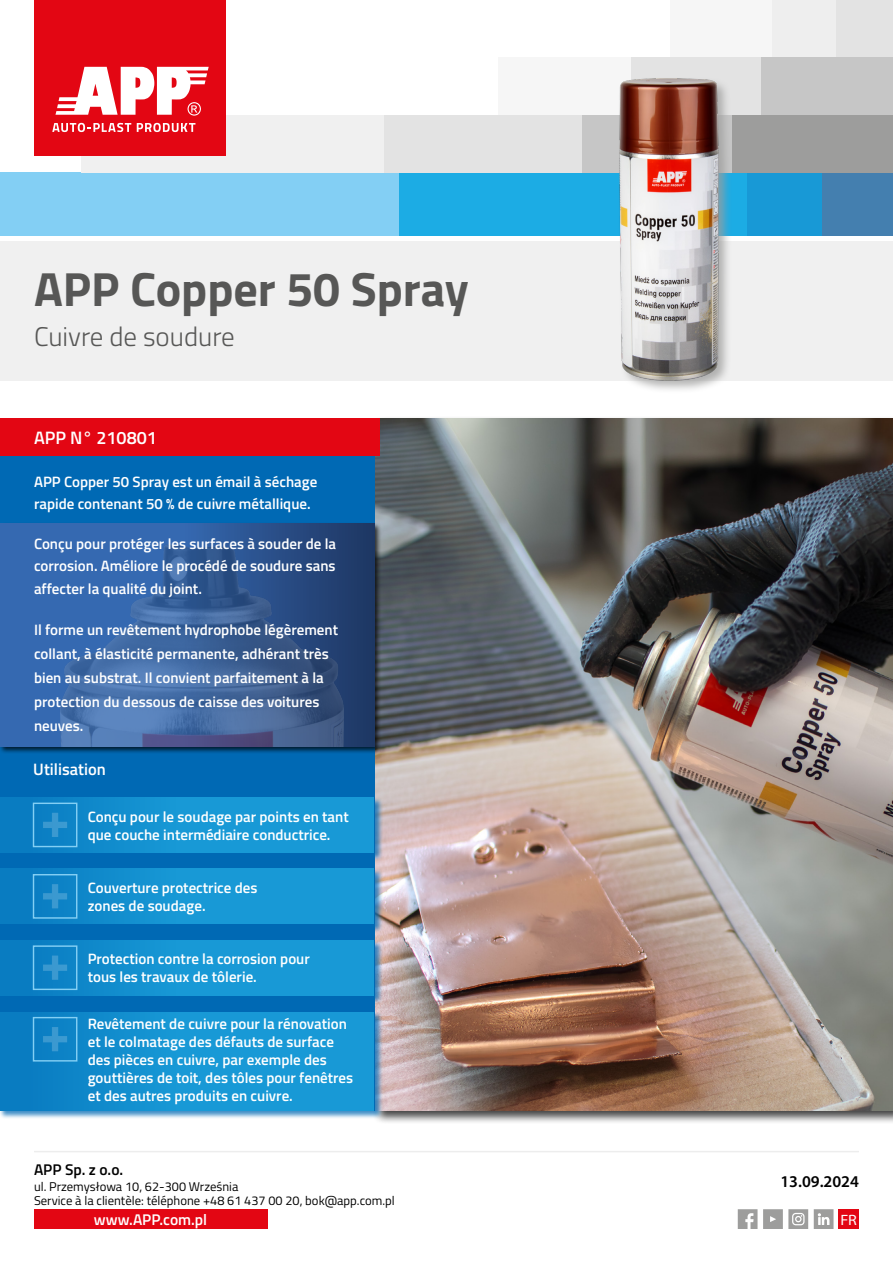
<style>
.page{position:relative;width:893px;height:1263px;background:#fff}
.page>*{position:absolute;margin:0;border:0;box-sizing:border-box;transform-origin:0 0}
.t1{font:700 48px "Titillium";color:#575756}
.t2{font:300 27px "Titillium";color:#575756}
.t3{font:600 18px "Titillium";color:#fff}
.t4{font:600 16.5px "Titillium";color:#fff}
.t5{font:600 16.5px "Myriad Pro";color:#000}
.t6{font:600 15.45px "Titillium";color:#fff}
.t7{font:600 15.45px "Titillium";color:#000}
.t8{font:600 15px/18px "Titillium";color:#fff}
.t9{font:semi-expanded 15px "Myriad Pro";color:#fff}
.t10{font:12.75px/14.1px "Titillium";color:#000}
</style>
<div class="page">
<div style="left:398px;top:172px;width:348px;height:64px;background:#1cace4"></div>
<div style="left:0;top:172px;width:399px;height:64px;background:#83cff4"></div>
<div style="left:830px;top:0;width:63px;height:57px;background:#e3e3e3"></div>
<div style="left:746px;top:0;width:90px;height:57px;background:#eee"></div>
<div style="left:670px;top:0;width:101px;height:57px;background:#f6f6f6"></div>
<div style="left:761px;top:57px;width:132px;height:58px;background:#c6c6c6"></div>
<div style="left:822px;top:172px;width:71px;height:64px;background:#447faf"></div>
<div style="left:732px;top:115px;width:161px;height:57px;background:#9d9d9c"></div>
<div style="left:383px;top:115px;width:205px;height:57px;background:#e3e3e3"></div>
<div style="left:81px;top:115px;width:302px;height:57px;background:#f0f0f0"></div>
<div style="left:35px;top:0;width:191px;height:156px;background:#e30613"></div>
<svg style="left:52px;top:123px;width:79px;height:9px"></svg>
<svg style="left:137px;top:123px;width:58px;height:9px"></svg>
<svg style="left:55px;top:67px;width:154px;height:49px"></svg>
<hr style="left:34px;top:1151px;width:825px;height:1px;background:#ededed">
<svg style="left:738px;top:1209px;width:19px;height:20px"></svg>
<svg style="left:763px;top:1209px;width:45px;height:20px"></svg>
<svg style="left:814px;top:1209px;width:19px;height:20px"></svg>
<div style="left:838px;top:1209px;width:21px;height:20px;background:#e30613"></div>
<div style="left:34px;top:1209px;width:233px;height:20px;background:#e30613"></div>
<div style="left:372px;top:416px;width:521px;height:709px;background:#000;opacity:.75"></div>
<img style="left:374px;top:418px;width:519px;height:692px">
<div style="left:0;top:240px;width:893px;height:142px;background:#f0f0f0"></div>
<div style="left:0;top:418px;width:374px;height:692px;background:#0069b4"></div>
<div style="left:0;top:522px;width:382px;height:232px;background:#000;opacity:.75"></div>
<div style="left:0;top:418px;width:380px;height:38px;background:#e30613"></div>
<div style="left:0;top:797px;width:383px;height:64px;background:#0069b4;opacity:.75"></div>
<div style="left:0;top:797px;width:374px;height:55px;background:linear-gradient(to right,#0d82c5,#1ca1dc)"></div>
<div style="left:33px;top:803px;width:44px;height:44px;border:1px solid #83cff4"></div>
<svg style="left:43px;top:813px;width:24px;height:24px"></svg>
<div style="left:0;top:869px;width:383px;height:64px;background:#0069b4"></div>
<div style="left:0;top:869px;width:374px;height:55px;background:linear-gradient(to right,#0c81c5,#1ca1dc)"></div>
<div style="left:33px;top:874px;width:44px;height:45px;border:1px solid #83cff4"></div>
<svg style="left:43px;top:884px;width:24px;height:24px"></svg>
<div style="left:0;top:940px;width:383px;height:64px;background:#0069b4;opacity:.75"></div>
<div style="left:0;top:940px;width:374px;height:55px;background:linear-gradient(to right,#0c81c5,#1ca1dc)"></div>
<div style="left:33px;top:945px;width:44px;height:45px;border:1px solid #83cff4"></div>
<svg style="left:43px;top:955px;width:24px;height:25px"></svg>
<div style="left:0;top:1011px;width:383px;height:108px;background:#0069b4;opacity:.75"></div>
<div style="left:0;top:1012px;width:374px;height:98px;background:linear-gradient(to right,#0c81c5,#1ca1dc)"></div>
<div style="left:33px;top:1017px;width:44px;height:44px;border:1px solid #83cff4"></div>
<svg style="left:43px;top:1027px;width:24px;height:24px"></svg>
<img style="left:0;top:524px;width:374px;height:222px">
<img style="left:479px;top:57px;width:380px;height:363px">
<h1 class="t1" style="left:34px;top:252px;width:436px">APP Copper 50 Spray</h1>
<h2 class="t2" style="left:34px;top:317px;width:202px">Cuivre de soudure</h2>
<p class="t3" style="left:34px;top:424px;width:124px">APP N° 210801</p>
<p class="t8" style="left:34px;top:470px;width:285px;line-height:22.5px">APP Copper 50 Spray est un émail à séchage rapide contenant 50 % de cuivre métallique.</p>
<p class="t8" style="left:34px;top:532px;width:304px;line-height:22.5px;text-align:justify">Conçu pour protéger les surfaces à souder de la corrosion. Améliore le procédé de soudure sans affecter la qualité du joint.</p>
<p class="t8" style="left:34px;top:617px;width:306px;line-height:24px">Il forme un revêtement hydrophobe légèrement collant, à élasticité permanente, adhérant très bien au substrat. Il convient parfaitement à la protection du dessous de caisse des voitures neuves.</p>
<p class="t4" style="left:33px;top:757px;width:74px">Utilisation</p>
<p class="t8" style="left:88px;top:806px;width:262px">Conçu pour le soudage par points en tant que couche intermédiaire conductrice.</p>
<p class="t8" style="left:88px;top:878px;width:171px">Couverture protectrice des zones de soudage.</p>
<p class="t8" style="left:88px;top:949px;width:224px">Protection contre la corrosion pour tous les travaux de tôlerie.</p>
<p class="t8" style="left:88px;top:1014px;width:267px">Revêtement de cuivre pour la rénovation et le colmatage des défauts de surface des pièces en cuivre, par exemple des gouttières de toit, des tôles pour fenêtres et des autres produits en cuivre.</p>
<p class="t7" style="left:34px;top:1158px;width:91px">APP Sp. z o.o.</p>
<p class="t10" style="left:34px;top:1179px;width:362px">ul. Przemysłowa 10, 62-300 Września<br>Service à la clientèle: téléphone +48 61 437 00 20, bok@app.com.pl</p>
<p class="t6" style="left:94px;top:1208px;width:115px">www.APP.com.pl</p>
<p class="t5" style="left:780px;top:1171px;width:80px">13.09.2024</p>
<p class="t9" style="left:840px;top:1210px;width:18px">FR</p>
</div>
